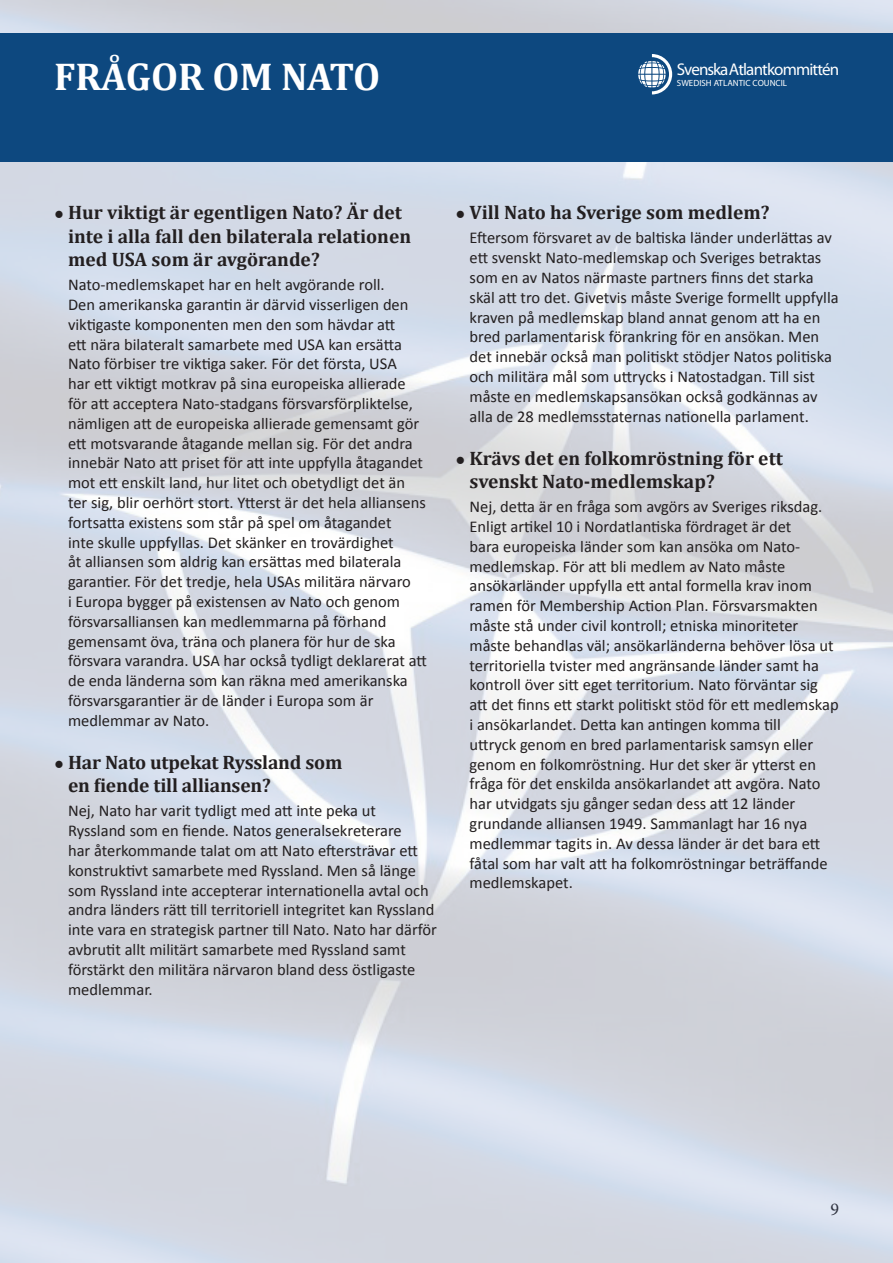
<style>
.page{position:relative;width:893px;height:1263px;background:#fff}
.page>*{position:absolute;margin:0;border:0;box-sizing:border-box;transform-origin:0 0}
.t1{font:700 39px "Cambria";color:#fff}
.t2{font:700 19.5px/23.4px "Cambria";color:#231f20}
.t3{font:18px "Minion Pro";color:#231f20}
.t4{font:700 16.95px "Roboto Condensed";letter-spacing:-.05em;color:#fff}
.t5{font:16.5px/19.8px "Calibri";color:#231f20}
.t6{font:300 9px "Roboto Condensed";color:#fff}
.s1{font-weight:400}
.s2{font-family:"Calibri";font-weight:400;font-size:16.5px}
</style>
<div class="page">
<img style="left:0;top:0;width:893px;height:1263px">
<div style="left:0;top:33px;width:893px;height:129px;background:#0d487f"></div>
<svg style="left:638px;top:54px;width:34px;height:40px"></svg>
<h1 class="t1" style="left:54px;top:49px;width:328px">FRÅGOR OM NATO</h1>
<p class="t4" style="left:677px;top:59px;width:164px"><span class="s1">Svenska</span>Atlantkommittén</p>
<p class="t6" style="left:677px;top:78px;width:112px">SWEDISH ATLANTIC COUNCIL</p>
<p class="t2" style="left:68px;top:200px;width:345px;text-indent:-14px"><span class="s2">●</span> Hur viktigt är egentligen Nato? Är det inte i alla fall den bilaterala relationen med USA som är avgörande?</p>
<p class="t5" style="left:68px;top:275px;width:360px">Nato-medlemskapet har en helt avgörande roll.<br>Den amerikanska garantin är därvid visserligen den viktigaste komponenten men den som hävdar att<br>ett nära bilateralt samarbete med USA kan ersätta Nato förbiser tre viktiga saker. För det första, USA<br>har ett viktigt motkrav på sina europeiska allierade för att acceptera Nato-stadgans försvarsförpliktelse, nämligen att de europeiska allierade gemensamt gör ett motsvarande åtagande mellan sig. För det andra innebär Nato att priset för att inte uppfylla åtagandet mot ett enskilt land, hur litet och obetydligt det än ter sig, blir oerhört stort. Ytterst är det hela alliansens fortsatta existens som står på spel om åtagandet<br>inte skulle uppfyllas. Det skänker en trovärdighet<br>åt alliansen som aldrig kan ersättas med bilaterala garantier. För det tredje, hela USAs militära närvaro<br>i Europa bygger på existensen av Nato och genom försvarsalliansen kan medlemmarna på förhand gemensamt öva, träna och planera för hur de ska försvara varandra. USA har också tydligt deklarerat att de enda länderna som kan räkna med amerikanska försvarsgarantier är de länder i Europa som är medlemmar av Nato.</p>
<p class="t2" style="left:68px;top:750px;width:276px;text-indent:-14px"><span class="s2">●</span> Har Nato utpekat Ryssland som en fiende till alliansen?</p>
<p class="t5" style="left:68px;top:801px;width:370px">Nej, Nato har varit tydligt med att inte peka ut Ryssland som en fiende. Natos generalsekreterare<br>har återkommande talat om att Nato eftersträvar ett konstruktivt samarbete med Ryssland. Men så länge som Ryssland inte accepterar internationella avtal och andra länders rätt till territoriell integritet kan Ryssland inte vara en strategisk partner till Nato. Nato har därför avbrutit allt militärt samarbete med Ryssland samt förstärkt den militära närvaron bland dess östligaste medlemmar.</p>
<p class="t2" style="left:455px;top:200px;width:316px"><span class="s2">●</span> Vill Nato ha Sverige som medlem?</p>
<p class="t5" style="left:470px;top:228px;width:371px">Eftersom försvaret av de baltiska länder underlättas av ett svenskt Nato-medlemskap och Sveriges betraktas som en av Natos närmaste partners finns det starka skäl att tro det. Givetvis måste Sverige formellt uppfylla kraven på medlemskap bland annat genom att ha en bred parlamentarisk förankring för en ansökan. Men det innebär också man politiskt stödjer Natos politiska och militära mål som uttrycks i Natostadgan. Till sist måste en medlemskapsansökan också godkännas av alla de 28 medlemsstaternas nationella parlament.</p>
<p class="t2" style="left:470px;top:446px;width:315px;text-indent:-14px"><span class="s2">●</span> Krävs det en folkomröstning för ett svenskt Nato-medlemskap?</p>
<p class="t5" style="left:470px;top:497px;width:371px">Nej, detta är en fråga som avgörs av Sveriges riksdag.<br>Enligt artikel 10 i Nordatlantiska fördraget är det<br>bara europeiska länder som kan ansöka om Nato&shy;medlemskap. För att bli medlem av Nato måste ansökarländer uppfylla ett antal formella krav inom ramen för Membership Action Plan. Försvarsmakten måste stå under civil kontroll; etniska minoriteter måste behandlas väl; ansökarländerna behöver lösa ut territoriella tvister med angränsande länder samt ha kontroll över sitt eget territorium. Nato förväntar sig att det finns ett starkt politiskt stöd för ett medlemskap i ansökarlandet. Detta kan antingen komma till<br>uttryck genom en bred parlamentarisk samsyn eller genom en folkomröstning. Hur det sker är ytterst en fråga för det enskilda ansökarlandet att avgöra. Nato har utvidgats sju gånger sedan dess att 12 länder grundande alliansen 1949. Sammanlagt har 16 nya medlemmar tagits in. Av dessa länder är det bara ett fåtal som har valt att ha folkomröstningar beträffande medlemskapet.</p>
<p class="t3" style="left:830px;top:1197px;width:10px">9</p>
</div>
